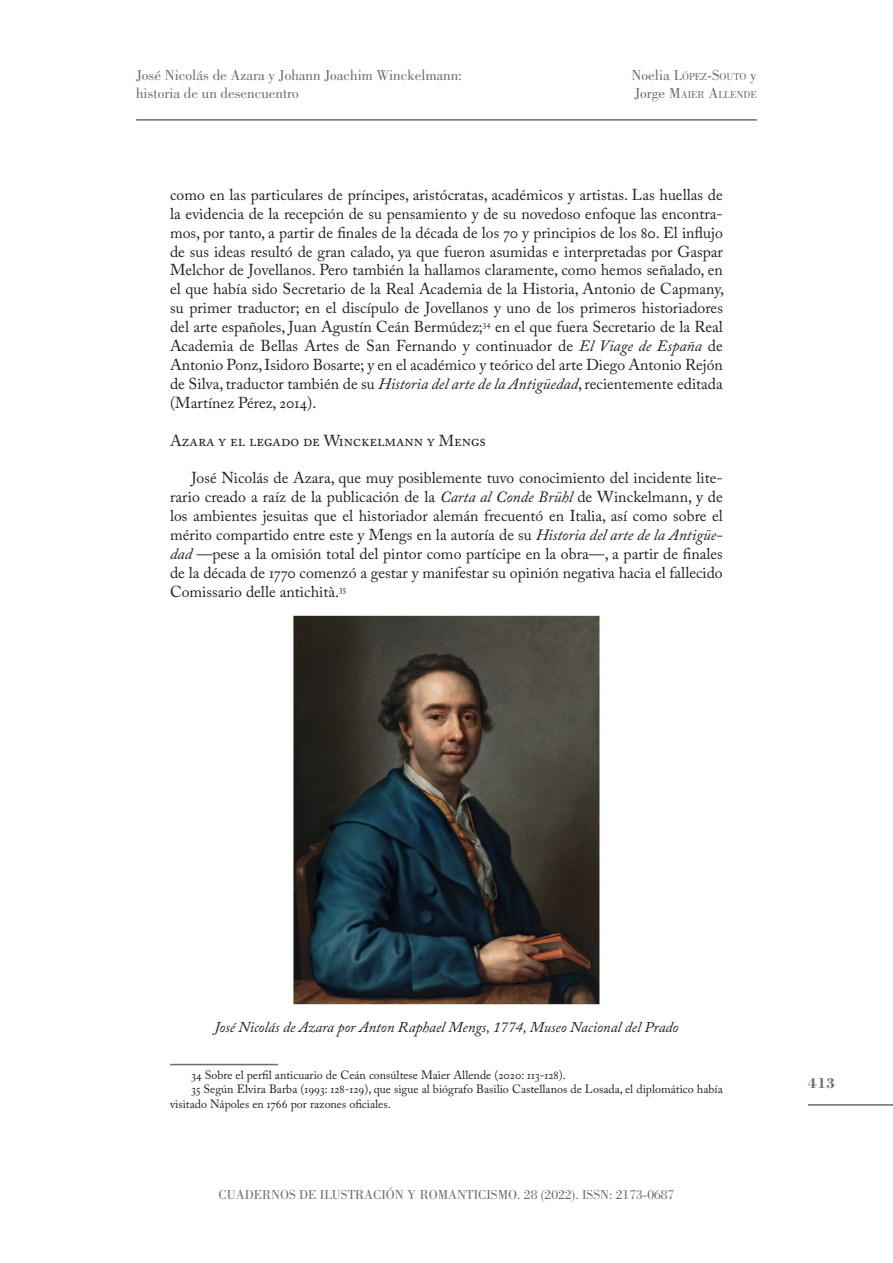
<style>
.page{position:relative;width:893px;height:1263px;background:#fff}
.page>*{position:absolute;margin:0;border:0;box-sizing:border-box;transform-origin:0 0}
.Texto{font:15.75px/18.9px "Adobe Caslon Pro";color:#231f20;text-align:justify}
.Epígrafe{font:15.75px "Adobe Caslon Pro";color:#231f20}
.Encabezado{font:15px/18px "Bodoni Std";color:#6c6d70}
.pie_foto{font:italic 15px "Adobe Caslon Pro";color:#231f20}
.t1{font:700 15px "Bodoni Std";color:#6c6d70}
.t2{font:13.5px "Bodoni Std";color:#6c6d70}
.Notas{font:12px/14.4px "Adobe Caslon Pro";color:#231f20}
.Encabezado-2{font:10.5px/18px "Bodoni Std";color:#6c6d70}
.s1{font-size:15px}
.s2{font-style:italic}
</style>
<div class="page">
<hr style="left:136px;top:119px;width:621px;height:2px;background:#6c6d70">
<hr style="left:808px;top:1104px;width:85px;height:2px;background:#6c6d70">
<img style="left:293px;top:615px;width:307px;height:390px">
<hr style="left:170px;top:1064px;width:108px;height:1px;background:#6c6d70">
<p class="Encabezado" style="left:136px;top:66px;width:327px">José Nicolás de Azara y Johann Joachim Winckelmann: historia de un desencuentro</p>
<p class="Encabezado-2" style="left:632px;top:67px;width:127px"><span class="s1">Noelia</span> <span class="s1">L</span>ÓPEZ<span class="s1">-S</span>OUTO <span class="s1">y<br>Jorge</span> <span class="s1">M</span>AIER <span class="s1">A</span>LLENDE</p>
<p class="Texto" style="left:170px;top:185px;width:555px">como en las particulares de príncipes, aristócratas, académicos y artistas. Las huellas de la evidencia de la recepción de su pensamiento y de su novedoso enfoque las encontra&shy;mos, por tanto, a partir de finales de la década de los 70 y principios de los 80. El influjo de sus ideas resultó de gran calado, ya que fueron asumidas e interpretadas por Gaspar Melchor de Jovellanos. Pero también la hallamos claramente, como hemos señalado, en el que había sido Secretario de la Real Academia de la Historia, Antonio de Capmany, su primer traductor; en el discípulo de Jovellanos y uno de los primeros historiadores del arte españoles, Juan Agustín Ceán Bermúdez;<sup>34</sup> en el que fuera Secretario de la Real Academia de Bellas Artes de San Fernando y continuador de <span class="s2">El Viage de España</span> de Antonio Ponz, Isidoro Bosarte; y en el académico y teórico del arte Diego Antonio Rejón de Silva, traductor también de su <span class="s2">Historia del arte de la Antigüedad</span>, recientemente editada (Martínez Pérez, 2014).</p>
<p class="Epígrafe" style="left:170px;top:431px;width:317px">Azara y el legado de Winckelmann y Mengs</p>
<p class="Texto" style="left:170px;top:468px;width:554px;text-indent:21px">José Nicolás de Azara, que muy posiblemente tuvo conocimiento del incidente lite&shy;rario creado a raíz de la publicación de la <span class="s2">Carta al Conde Brühl</span> de Winckelmann, y de los ambientes jesuitas que el historiador alemán frecuentó en Italia, así como sobre el mérito compartido entre este y Mengs en la autoría de su <span class="s2">Historia del arte de la Antigüe&shy;dad</span> —pese a la omisión total del pintor como partícipe en la obra—, a partir de finales de la década de 1770 comenzó a gestar y manifestar su opinión negativa hacia el fallecido Comissario delle antichità.<sup>35</sup></p>
<p class="pie_foto" style="left:214px;top:1017px;width:466px">José Nicolás de Azara por Anton Raphael Mengs, 1774, Museo Nacional del Prado</p>
<p class="Notas" style="left:191px;top:1067px;width:376px">34 Sobre el perfil anticuario de Ceán consúltese Maier Allende (2020: 113-128).</p>
<p class="Notas" style="left:170px;top:1082px;width:554px;text-indent:21px">35 Según Elvira Barba (1993: 128-129), que sigue al biógrafo Basilio Castellanos de Losada, el diplomático había visitado Nápoles en 1766 por razones oficiales.</p>
<p class="t2" style="left:219px;top:1187px;width:457px">CUADERNOS DE ILUSTRACIÓN Y ROMANTICISMO. 28 (2022). ISSN: 2173-0687</p>
<p class="t1" style="left:808px;top:1074px;width:29px">413</p>
</div>
